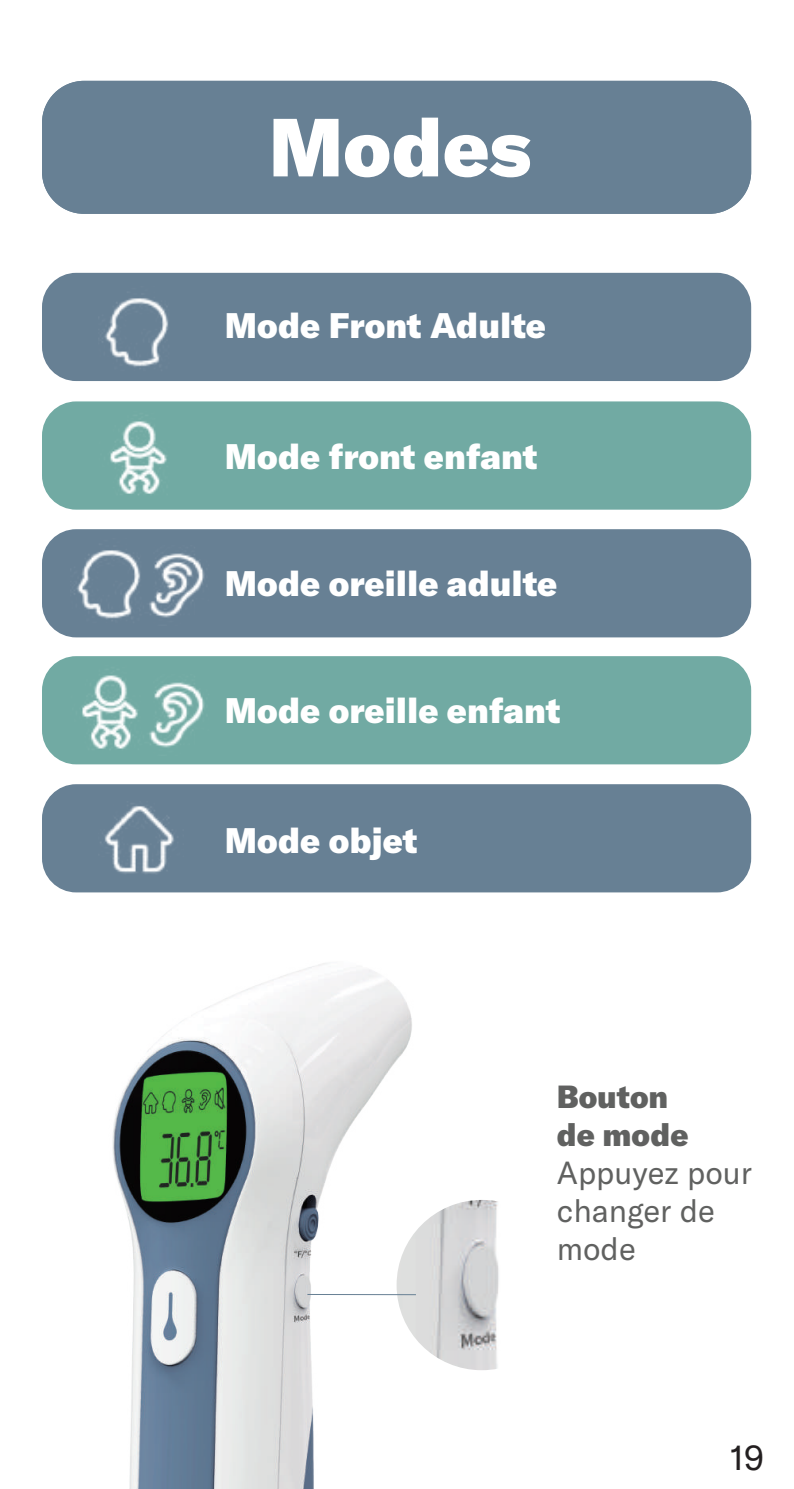
<style>
.page{position:relative;width:794px;height:1489px;background:#fff}
.page>*{position:absolute;margin:0;border:0;box-sizing:border-box;transform-origin:0 0}
.t1{font:900 80.85px "GT America";color:#fff}
.t2{font:900 35px "GT America";color:#fff}
.t3{font:35px "GT America";color:#231f20}
.t4{font:31.5px/37.8px "GT America";color:#606160}
.t5{font:900 31.5px/37.8px "GT America";color:#606160}
</style>
<div class="page">
<img style="left:396px;top:1199px;width:171px;height:170px;border-radius:85px">
<img style="left:112px;top:963px;width:326px;height:525px">
<div style="left:42px;top:529px;width:709px;height:108px;background:#678094;border-radius:34px"></div>
<div style="left:42px;top:81px;width:709px;height:133px;background:#678094;border-radius:42px"></div>
<hr style="left:307px;top:1293px;width:109px;height:2px;background:#678094">
<div style="left:42px;top:784px;width:709px;height:108px;background:#678094;border-radius:34px"></div>
<img style="left:100px;top:805px;width:74px;height:69px">
<img style="left:149px;top:553px;width:56px;height:65px">
<div style="left:42px;top:401px;width:709px;height:108px;background:#71aaa3;border-radius:34px"></div>
<img style="left:84px;top:421px;width:108px;height:89px">
<div style="left:42px;top:273px;width:709px;height:108px;background:#678094;border-radius:34px"></div>
<img style="left:102px;top:298px;width:67px;height:69px">
<img style="left:74px;top:550px;width:67px;height:69px">
<div style="left:42px;top:656px;width:709px;height:108px;background:#71aaa3;border-radius:34px"></div>
<img style="left:56px;top:675px;width:108px;height:90px">
<img style="left:139px;top:675px;width:66px;height:80px">
<h1 class="t1" style="left:269px;top:95px;width:264px">Modes</h1>
<p class="t2" style="left:225px;top:303px;width:323px">Mode Front Adulte</p>
<p class="t2" style="left:225px;top:434px;width:314px">Mode front enfant</p>
<p class="t2" style="left:225px;top:561px;width:334px">Mode oreille adulte</p>
<p class="t2" style="left:225px;top:688px;width:337px">Mode oreille enfant</p>
<p class="t2" style="left:225px;top:817px;width:194px">Mode objet</p>
<p class="t5" style="left:557px;top:1076px;width:133px">Bouton de mode</p>
<p class="t4" style="left:557px;top:1153px;width:197px">Appuyez pour changer de mode</p>
<p class="t3" style="left:730px;top:1436px;width:35px">19</p>
</div>
